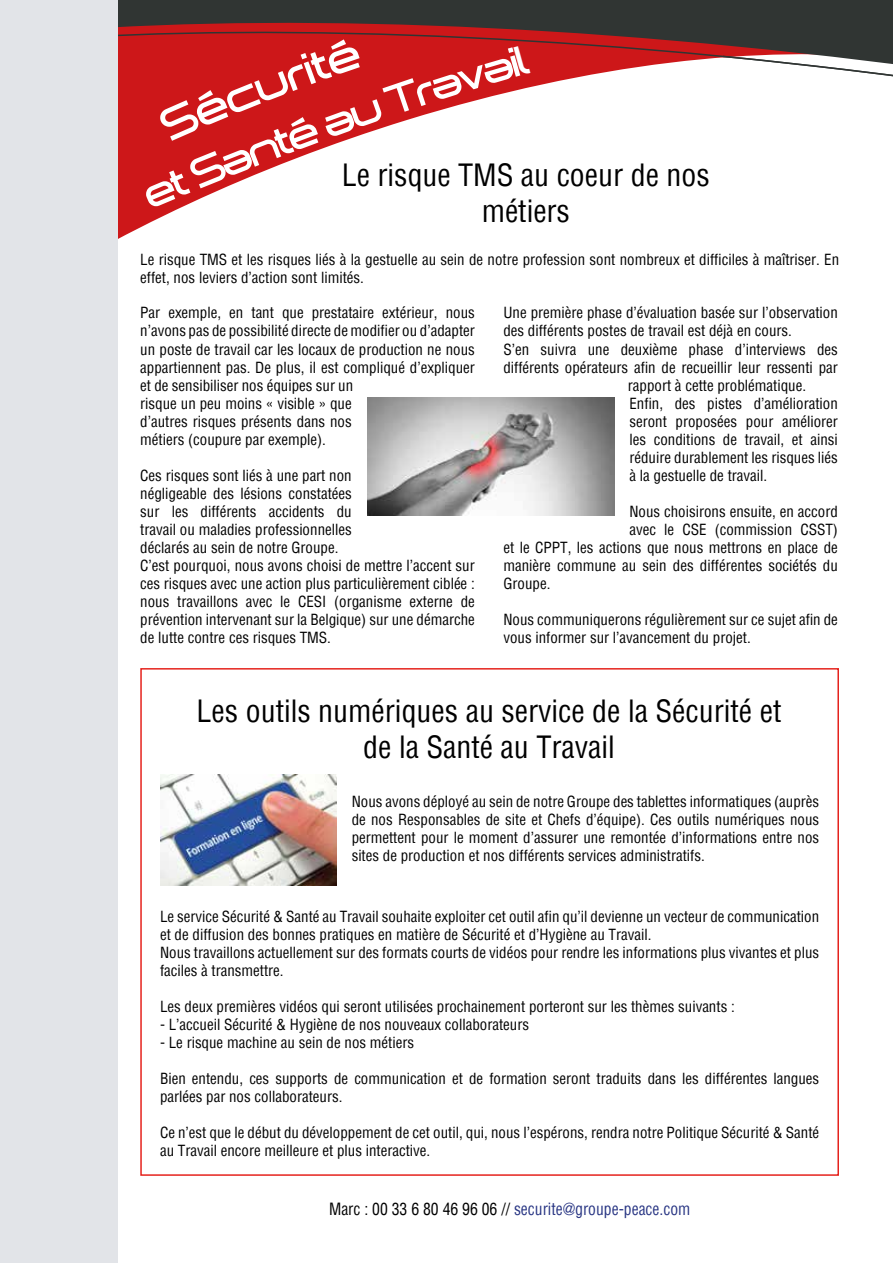
<style>
.page{position:relative;width:893px;height:1263px;background:#fff}
.page>*{position:absolute;margin:0;border:0;box-sizing:border-box;transform-origin:0 0}
.t1{font:condensed 30px/36px "Helvetica";color:#000;text-align:center}
.t2{font:condensed 16.5px "Helvetica";color:#283583;scale:.95 1}
.t3{font:condensed 15px/18px "Helvetica";color:#000}
.s1{color:#000}
</style>
<div class="page">
<svg style="left:117px;top:0;width:776px;height:277px"></svg>
<div style="left:0;top:0;width:117px;height:1263px;background:#e2e4e8"></div>
<img style="left:368px;top:397px;width:247px;height:119px">
<div style="left:140px;top:668px;width:699px;height:508px;border:2px solid #e5231d"></div>
<img style="left:160px;top:775px;width:177px;height:110px">
<svg style="left:143px;top:37px;width:387px;height:172px"></svg>
<h1 class="t1" style="left:342px;top:157px;width:370px">Le risque TMS au coeur de nos métiers</h1>
<p class="t3" style="left:140px;top:250px;width:700px">Le risque TMS et les risques liés à la gestuelle au sein de notre profession sont nombreux et difficiles à maîtriser. En effet, nos leviers d’action sont limités.</p>
<p class="t3" style="left:140px;top:304px;width:336px">Par exemple, en tant que prestataire extérieur, nous n’avons pas de possibilité directe de modifier ou d’adapter un poste de travail car les locaux de production ne nous appartiennent pas. De plus, il est compliqué d’expliquer et de sensibiliser nos équipes sur un<br>risque un peu moins « visible » que<br>d’autres risques présents dans nos<br>métiers (coupure par exemple).</p>
<p class="t3" style="left:140px;top:466px;width:336px">Ces risques sont liés à une part non<br>négligeable des lésions constatées<br>sur les différents accidents du<br>travail ou maladies professionnelles<br>déclarés au sein de notre Groupe.<br>C’est pourquoi, nous avons choisi de mettre l’accent sur ces risques avec une action plus particulièrement ciblée : nous travaillons avec le CESI (organisme externe de prévention intervenant sur la Belgique) sur une démarche de lutte contre ces risques TMS.</p>
<p class="t3" style="left:503px;top:304px;width:336px">Une première phase d’évaluation basée sur l’observation</p>
<p class="t3" style="left:503px;top:322px;width:290px">des différents postes de travail est déjà en cours.</p>
<p class="t3" style="left:503px;top:340px;width:336px">S’en suivra une deuxième phase d’interviews des</p>
<p class="t3" style="left:503px;top:358px;width:336px">différents opérateurs afin de recueillir leur ressenti par</p>
<p class="t3" style="left:628px;top:376px;width:180px">rapport à cette problématique.</p>
<p class="t3" style="left:629px;top:394px;width:210px">Enfin, des pistes d’amélioration</p>
<p class="t3" style="left:629px;top:412px;width:210px">seront proposées pour améliorer</p>
<p class="t3" style="left:629px;top:430px;width:210px">les conditions de travail, et ainsi</p>
<p class="t3" style="left:629px;top:448px;width:210px">réduire durablement les risques liés</p>
<p class="t3" style="left:629px;top:466px;width:139px">à la gestuelle de travail.</p>
<p class="t3" style="left:629px;top:502px;width:210px">Nous choisirons ensuite, en accord</p>
<p class="t3" style="left:629px;top:520px;width:210px">avec le CSE (commission CSST)</p>
<p class="t3" style="left:503px;top:538px;width:336px">et le CPPT, les actions que nous mettrons en place de</p>
<p class="t3" style="left:503px;top:556px;width:336px">manière commune au sein des différentes sociétés du</p>
<p class="t3" style="left:503px;top:574px;width:49px">Groupe.</p>
<p class="t3" style="left:503px;top:610px;width:336px">Nous communiquerons régulièrement sur ce sujet afin de vous informer sur l’avancement du projet.</p>
<h1 class="t1" style="left:197px;top:692px;width:586px">Les outils numériques au service de la Sécurité et de la Santé au Travail</h1>
<p class="t3" style="left:352px;top:792px;width:469px;text-align:justify">Nous avons déployé au sein de notre Groupe des tablettes informatiques (auprès de nos Responsables de site et Chefs d’équipe). Ces outils numériques nous permettent pour le moment d’assurer une remontée d’informations entre nos sites de production et nos différents services administratifs.</p>
<p class="t3" style="left:160px;top:907px;width:661px">Le service Sécurité &amp; Santé au Travail souhaite exploiter cet outil afin qu’il devienne un vecteur de communication et de diffusion des bonnes pratiques en matière de Sécurité et d’Hygiène au Travail.<br>Nous travaillons actuellement sur des formats courts de vidéos pour rendre les informations plus vivantes et plus faciles à transmettre.</p>
<p class="t3" style="left:160px;top:997px;width:576px">Les deux premières vidéos qui seront utilisées prochainement porteront sur les thèmes suivants :</p>
<p class="t3" style="left:160px;top:1015px;width:371px">- L’accueil Sécurité &amp; Hygiène de nos nouveaux collaborateurs</p>
<p class="t3" style="left:160px;top:1033px;width:256px">- Le risque machine au sein de nos métiers</p>
<p class="t3" style="left:160px;top:1069px;width:661px">Bien entendu, ces supports de communication et de formation seront traduits dans les différentes langues parlées par nos collaborateurs.</p>
<p class="t3" style="left:160px;top:1123px;width:661px">Ce n’est que le début du développement de cet outil, qui, nous l’espérons, rendra notre Politique Sécurité &amp; Santé au Travail encore meilleure et plus interactive.</p>
<p class="t2" style="left:329px;top:1198px;width:382px"><span class="s1">Marc : 00 33 6 80 46 96 06 //</span> securite@groupe-peace.com</p>
</div>
